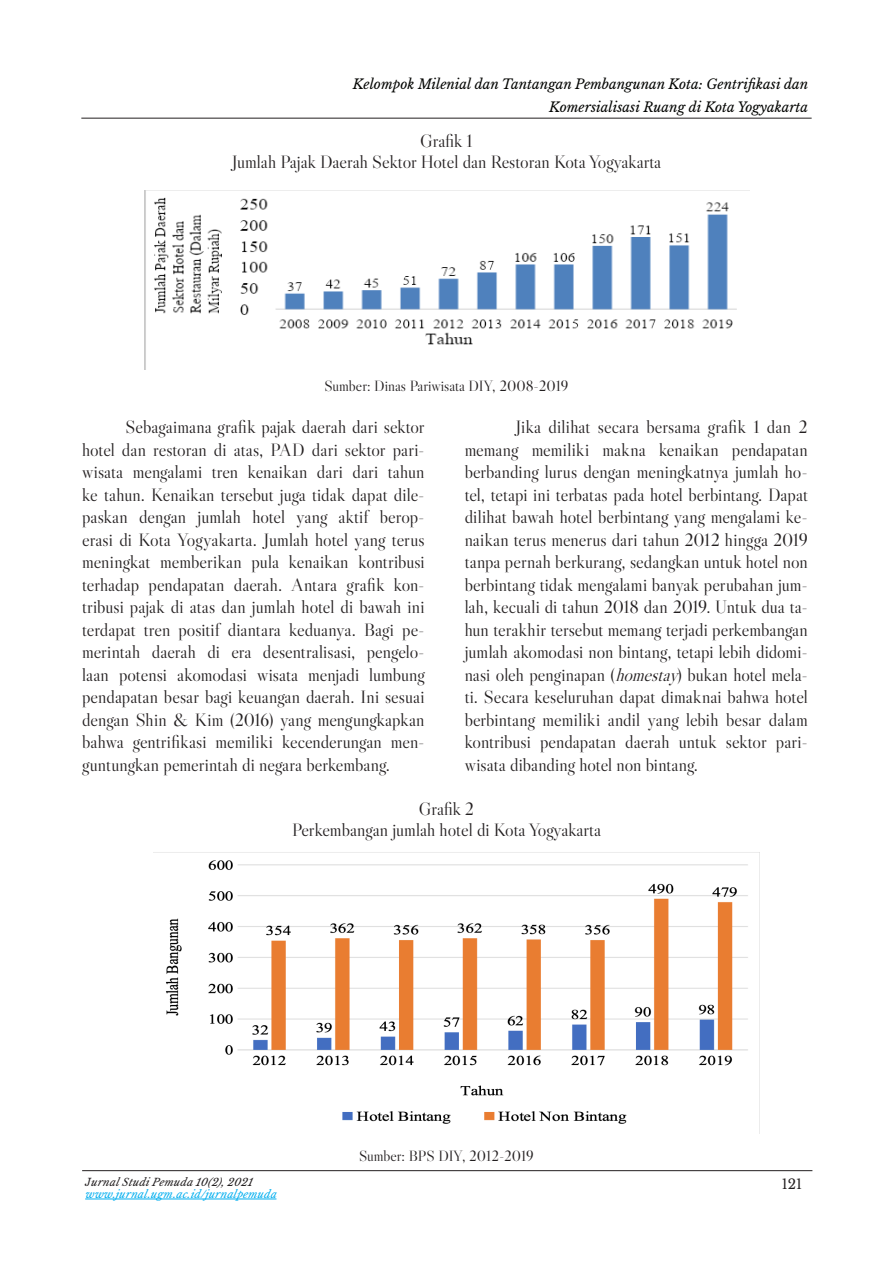
<style>
.page{position:relative;width:893px;height:1263px;background:#fff}
.page>*{position:absolute;margin:0;border:0;box-sizing:border-box;transform-origin:0 0}
.t1{font:18px/22.5px "Libre Caslon Display";color:#231f20;text-align:justify}
.t2{font:15px "Libre Caslon Display";color:#231f20}
.t3{font:italic 13.5px/22.5px "Libre Baskerville";color:#040503;text-align:right}
.t4{font:13.5px "Libre Baskerville";color:#231f20}
.t5{font:italic 10.5px "Libre Baskerville";letter-spacing:.02em;color:#00aeef}
.t6{font:italic 10.5px "Libre Baskerville";color:#231f20}
.s1{font-style:italic}
</style>
<div class="page">
<hr style="left:81px;top:118px;width:731px;height:1px;background:#231f20">
<hr style="left:82px;top:1170px;width:730px;height:1px;background:#231f20">
<hr style="left:85px;top:1199px;width:191px;height:1px;background:#00aeef">
<img style="left:153px;top:852px;width:607px;height:282px">
<img style="left:144px;top:190px;width:606px;height:179px">
<p class="t3" style="left:353px;top:73px;width:457px">Kelompok Milenial dan Tantangan Pembangunan Kota: Gentrifikasi dan<br>Komersialisasi Ruang di Kota Yogyakarta</p>
<p class="t1" style="left:420px;top:129px;width:54px">Grafik 1</p>
<p class="t1" style="left:232px;top:151px;width:431px">Jumlah Pajak Daerah Sektor Hotel dan Restoran Kota Yogyakarta</p>
<p class="t2" style="left:324px;top:377px;width:246px">Sumber: Dinas Pariwisata DIY, 2008-2019</p>
<p class="t1" style="left:82px;top:416px;width:344px;text-indent:44px">Sebagaimana grafik pajak daerah dari sektor hotel dan restoran di atas, PAD dari sektor pari&shy;wisata mengalami tren kenaikan dari dari tahun ke tahun. Kenaikan tersebut juga tidak dapat dile&shy;paskan dengan jumlah hotel yang aktif berop&shy;erasi di Kota Yogyakarta. Jumlah hotel yang terus meningkat memberikan pula kenaikan kontribusi terhadap pendapatan daerah. Antara grafik kon&shy;tribusi pajak di atas dan jumlah hotel di bawah ini terdapat tren positif diantara keduanya. Bagi pe&shy;merintah daerah di era desentralisasi, pengelo&shy;laan potensi akomodasi wisata menjadi lumbung pendapatan besar bagi keuangan daerah. Ini sesuai dengan Shin &amp; Kim (2016) yang mengungkapkan bahwa gentrifikasi memiliki kecenderungan men&shy;guntungkan pemerintah di negara berkembang.</p>
<p class="t1" style="left:465px;top:416px;width:345px;text-indent:51px">Jika dilihat secara bersama grafik 1 dan 2 memang memiliki makna kenaikan pendapatan berbanding lurus dengan meningkatnya jumlah ho&shy;tel, tetapi ini terbatas pada hotel berbintang. Dapat dilihat bawah hotel berbintang yang mengalami ke&shy;naikan terus menerus dari tahun 2012 hingga 2019 tanpa pernah berkurang, sedangkan untuk hotel non berbintang tidak mengalami banyak perubahan jum&shy;lah, kecuali di tahun 2018 dan 2019. Untuk dua ta&shy;hun terakhir tersebut memang terjadi perkembangan jumlah akomodasi non bintang, tetapi lebih didomi&shy;nasi oleh penginapan (<span class="s1">homestay</span>) bukan hotel mela&shy;ti. Secara keseluruhan dapat dimaknai bahwa hotel berbintang memiliki andil yang lebih besar dalam kontribusi pendapatan daerah untuk sektor pari&shy;wisata dibanding hotel non bintang.</p>
<p class="t1" style="left:419px;top:797px;width:57px">Grafik 2</p>
<p class="t1" style="left:292px;top:819px;width:310px">Perkembangan jumlah hotel di Kota Yogyakarta</p>
<p class="t2" style="left:359px;top:1147px;width:176px">Sumber: BPS DIY, 2012-2019</p>
<p class="t6" style="left:85px;top:1175px;width:171px">JurnalStudiPemuda 10(2), 2021</p>
<p class="t4" style="left:782px;top:1175px;width:22px">121</p>
<p class="t5" style="left:85px;top:1188px;width:195px">www.jurnal.ugm.ac.id/jurnalpemuda</p>
</div>
